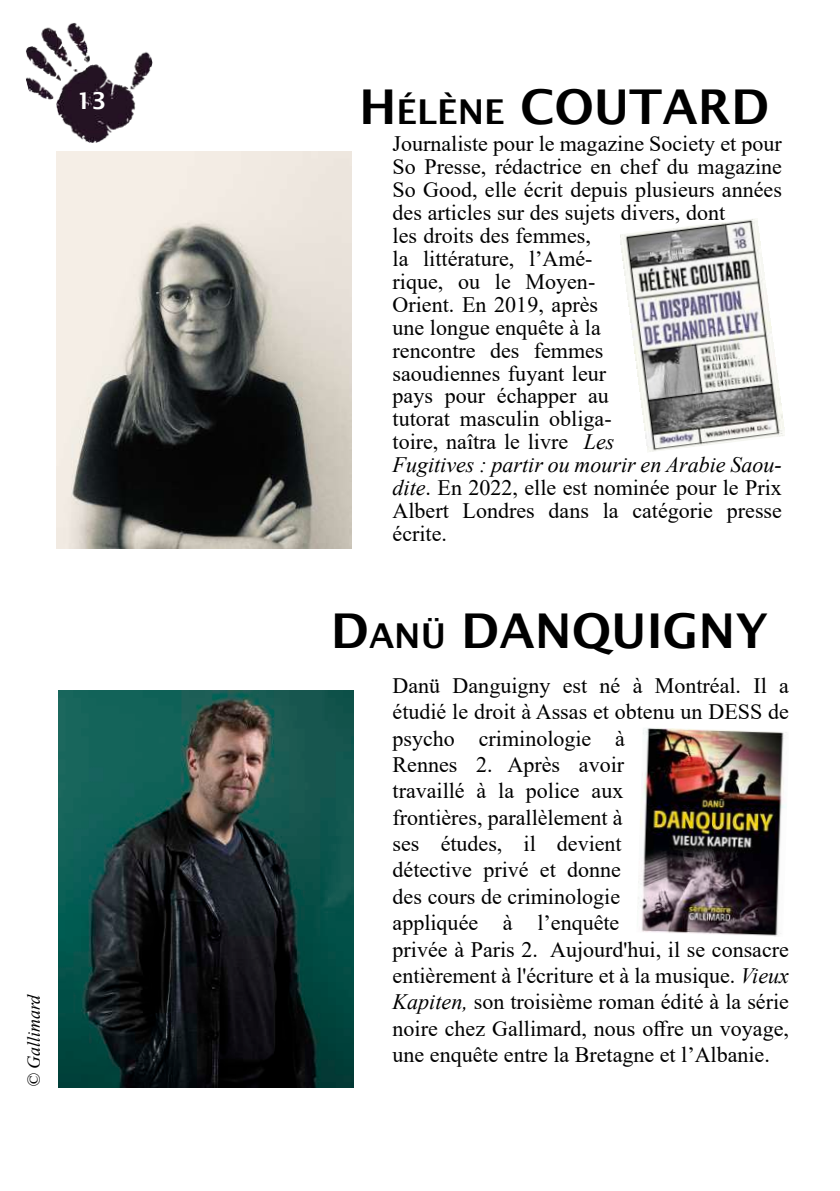
<style>
.page{position:relative;width:840px;height:1191px;background:#fff}
.page>*{position:absolute;margin:0;border:0;box-sizing:border-box;transform-origin:0 0}
.t1{font:600 48px "Lucida Sans";color:#000}
.t2{font:600 23.4px "Lucida Sans";color:#fff}
.t3{font:22px/23px "Times New Roman";color:#000}
.t4{font:italic 18px "Times New Roman";color:#000}
.s1{font-size:34.2px}
.s2{font-style:italic}
</style>
<div class="page">
<img style="left:26px;top:23px;width:126px;height:120px">
<img style="left:57px;top:152px;width:294px;height:396px">
<img style="left:620px;top:219px;width:164px;height:233px">
<img style="left:58px;top:690px;width:295px;height:397px">
<img style="left:638px;top:728px;width:149px;height:208px">
<p class="t2" style="left:76px;top:91px;width:31px">13</p>
<p class="t4" style="left:27px;top:1087px;width:94px;rotate:-90deg">© Gallimard</p>
<h1 class="t1" style="left:359px;top:87px;width:411px">H<span class="s1">ÉLÈNE</span> COUTARD</h1>
<p class="t3" style="left:392px;top:134px;width:390px">Journaliste pour le magazine Society et pour<br>So Presse, rédactrice en chef du magazine<br>So Good, elle écrit depuis plusieurs années des articles sur des sujets divers, dont<br>les droits des femmes,<br>la littérature, l’Amé-<br>rique, ou le Moyen-<br>Orient. En 2019, après<br>une longue enquête à la<br>rencontre des femmes<br>saoudiennes fuyant leur<br>pays pour échapper au<br>tutorat masculin obliga-<br>toire, naîtra le livre <span class="s2">Les<br>Fugitives : partir ou mourir en Arabie Saou&shy;dite</span>. En 2022, elle est nominée pour le Prix<br>Albert Londres dans la catégorie presse écrite.</p>
<h1 class="t1" style="left:331px;top:611px;width:438px">D<span class="s1">ANÜ</span> DANQUIGNY</h1>
<p class="t3" style="left:392px;top:674px;width:397px;line-height:26.4px">Danü Danguigny est né à Montréal. Il a étudié le droit à Assas et obtenu un DESS de psycho criminologie à<br>Rennes 2. Après avoir<br>travaillé à la police aux<br>frontières, parallèlement à<br>ses études, il devient<br>détective privé et donne<br>des cours de criminologie<br>appliquée à l’enquête<br>privée à Paris 2. Aujourd'hui, il se consacre entièrement à l'écriture et à la musique. <span class="s2">Vieux Kapiten,</span> son troisième roman édité à la série noire chez Gallimard, nous offre un voyage, une enquête entre la Bretagne et l’Albanie.</p>
</div>
